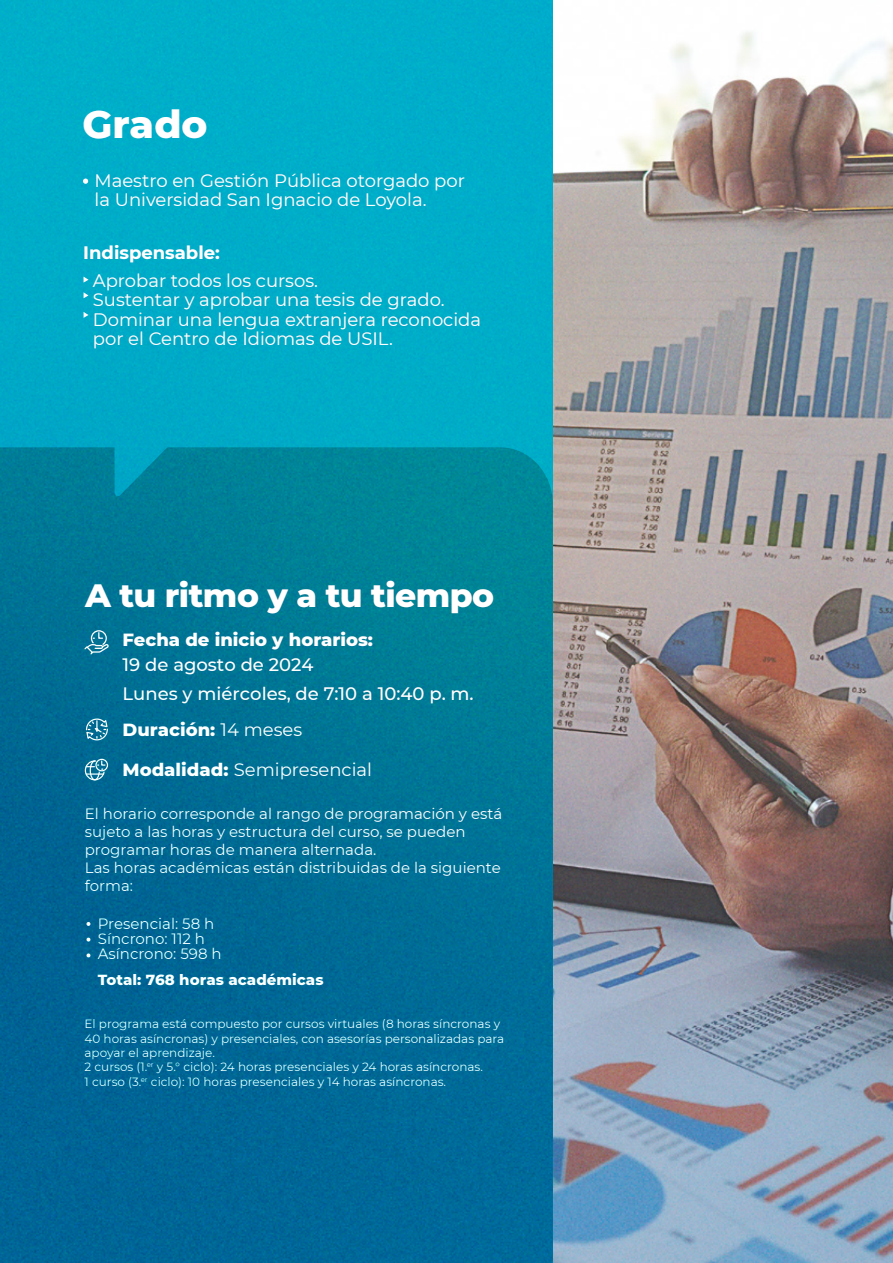
<style>
.page{position:relative;width:893px;height:1263px;background:#fff}
.page>*{position:absolute;margin:0;border:0;box-sizing:border-box;transform-origin:0 0}
.t1{font:800 39px "Montserrat";color:#fff}
.t2{font:800 33px "Montserrat";letter-spacing:-.015em;color:#fff}
.t3{font:18px/19.5px "Montserrat";color:#fff}
.t4{font:500 18px/28.5px "Montserrat";color:#fff}
.t5{font:800 18px "Montserrat";color:#fff}
.t6{font:700 18px "Montserrat";color:#fff}
.t7{font:15px/18px "Montserrat";color:#fff}
.t8{font:800 15px "Montserrat";color:#fff}
.t9{font:12px/14.4px "Montserrat";color:#fff}
.s1{font-weight:400}
.s2{font-weight:800}
</style>
<div class="page">
<img style="left:553px;top:32px;width:340px;height:1231px">
<div style="left:0;top:0;width:553px;height:1261px;background:#00a8cc"></div>
<svg style="left:0;top:447px;width:553px;height:816px;background:#006f95"></svg>
<svg style="left:115px;top:442px;width:58px;height:55px"></svg>
<svg style="left:85px;top:718px;width:24px;height:23px"></svg>
<div style="left:95px;top:759px;width:13px;height:12px;border:1px solid #fff;border-radius:50%"></div>
<svg style="left:84px;top:760px;width:22px;height:21px"></svg>
<svg style="left:83px;top:629px;width:27px;height:27px"></svg>
<svg style="left:86px;top:922px;width:4px;height:4px"></svg>
<svg style="left:86px;top:937px;width:4px;height:5px"></svg>
<svg style="left:86px;top:953px;width:4px;height:4px"></svg>
<svg style="left:83px;top:179px;width:5px;height:5px"></svg>
<svg style="left:84px;top:277px;width:4px;height:6px"></svg>
<svg style="left:84px;top:292px;width:4px;height:6px"></svg>
<svg style="left:84px;top:312px;width:4px;height:6px"></svg>
<h1 class="t1" style="left:83px;top:95px;width:127px">Grado</h1>
<h3 class="t3" style="left:95px;top:170px;width:372px">Maestro en Gestión Pública otorgado por la Universidad San Ignacio de Loyola.</h3>
<h3 class="t6" style="left:83px;top:239px;width:138px">Indispensable:</h3>
<h3 class="t3" style="left:93px;top:270px;width:390px">Aprobar todos los cursos.<br>Sustentar y aprobar una tesis de grado.<br>Dominar una lengua extranjera reconocida por el Centro de Idiomas de USIL.</h3>
<h2 class="t2" style="left:85px;top:571px;width:411px">A tu ritmo y a tu tiempo</h2>
<h3 class="t5" style="left:123px;top:627px;width:252px">Fecha de inicio y horarios:</h3>
<h3 class="t4" style="left:123px;top:650px;width:353px">19 de agosto de 2024<br>Lunes y miércoles, de 7:10 a 10:40 p. m.</h3>
<h3 class="t5" style="left:123px;top:716px;width:181px">Duración: <span class="s1">14 meses</span></h3>
<h3 class="t3" style="left:123px;top:759px;width:251px"><span class="s2">Modalidad:</span> Semipresencial</h3>
<p class="t7" style="left:85px;top:804px;width:419px">El horario corresponde al rango de programación y está sujeto a las horas y estructura del curso, se pueden programar horas de manera alternada.<br>Las horas académicas están distribuidas de la siguiente forma:</p>
<p class="t7" style="left:98px;top:915px;width:125px;line-height:15px">Presencial: 58 h<br>Síncrono: 112 h<br>Asíncrono: 598 h</p>
<p class="t8" style="left:98px;top:969px;width:227px">Total: 768 horas académicas</p>
<p class="t9" style="left:85px;top:1016px;width:421px">El programa está compuesto por cursos virtuales (8 horas síncronas y 40 horas asíncronas) y presenciales, con asesorías personalizadas para apoyar el aprendizaje.<br>2 cursos (1.<sup>er</sup> y 5.° ciclo): 24 horas presenciales y 24 horas asíncronas.<br>1 curso (3.<sup>er</sup> ciclo): 10 horas presenciales y 14 horas asíncronas.</p>
</div>
